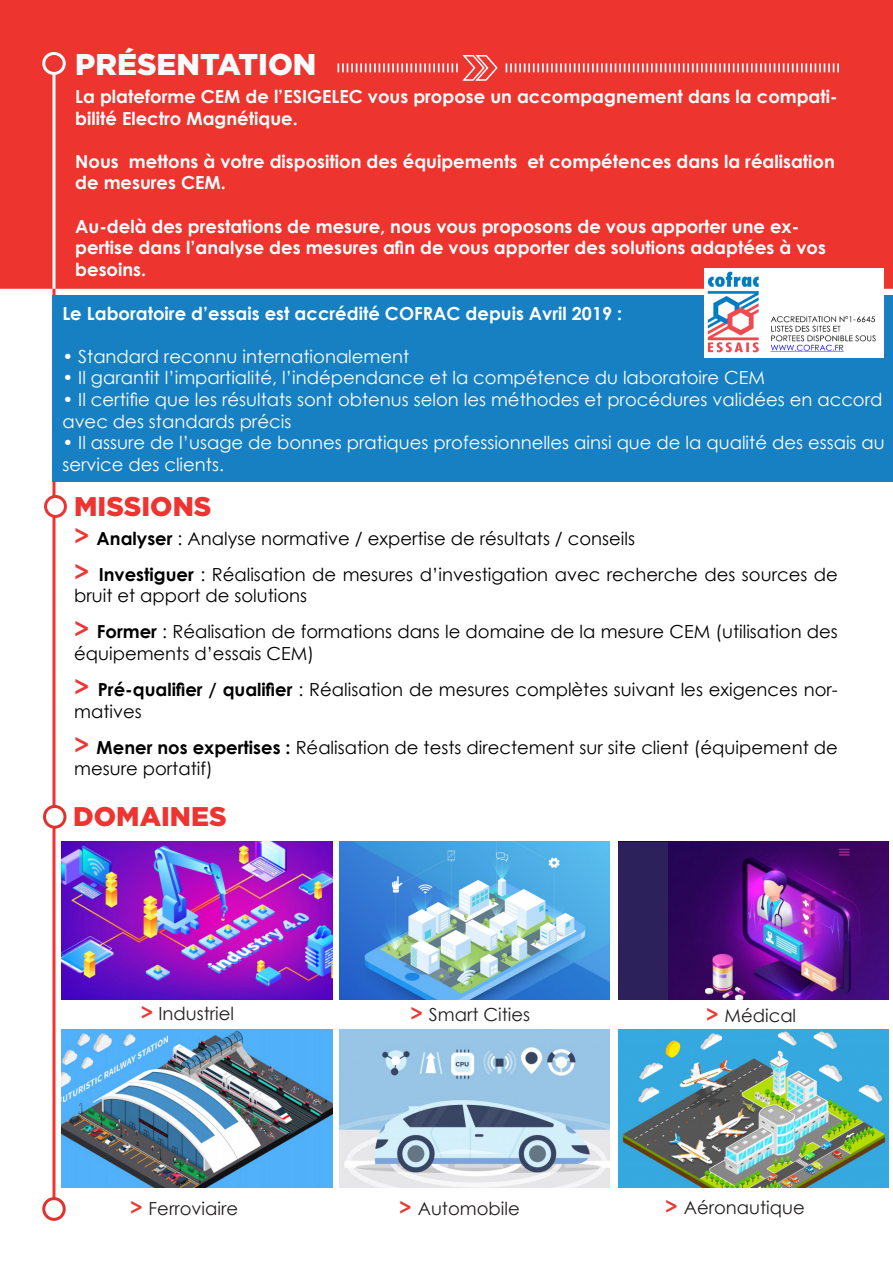
<style>
.page{position:relative;width:893px;height:1263px;background:#fff}
.page>*{position:absolute;margin:0;border:0;box-sizing:border-box;transform-origin:0 0}
.t1{font:900 30px "Gotham";color:#f9fcfe}
.t2{font:900 27px "Gotham";color:#ee3431}
.t3{font:18px/21.6px "Century Gothic";color:#000}
.t4{font:700 18px/21.6px "Century Gothic";color:#fff}
.t5{font:18px/21.6px "Century Gothic";color:#fff}
.t6{font:18px "Century Gothic";color:#231f20}
.s1{font-weight:700;font-size:25.5px;color:#ee3732}
.s2{font-weight:700}
.s3{font-weight:700;font-size:21px;color:#ee3732}
</style>
<div class="page">
<div style="left:1px;top:1px;width:891px;height:287px;background:#ee342f"></div>
<div style="left:0;top:0;width:893px;height:289px;border:2px solid #ee342f"></div>
<svg style="left:52px;top:289px;width:4px;height:908px;background:#f16664"></svg>
<svg style="left:44px;top:53px;width:20px;height:20px"></svg>
<div style="left:42px;top:52px;width:24px;height:23px;border:3px solid #fff;border-radius:50%"></div>
<div style="left:46px;top:496px;width:19px;height:20px;background:#fff;border-radius:50%"></div>
<div style="left:44px;top:495px;width:23px;height:23px;border:3px solid #ee3431;border-radius:50%"></div>
<div style="left:45px;top:806px;width:20px;height:21px;background:#fff;border-radius:50%"></div>
<div style="left:43px;top:805px;width:23px;height:24px;border:3px solid #e0332f;border-radius:50%"></div>
<svg style="left:52px;top:75px;width:4px;height:214px"></svg>
<svg style="left:506px;top:63px;width:333px;height:9px"></svg>
<svg style="left:338px;top:55px;width:160px;height:26px"></svg>
<div style="left:52px;top:296px;width:841px;height:186px;background:#1680c3"></div>
<img style="left:704px;top:268px;width:180px;height:89px">
<img style="left:62px;top:842px;width:270px;height:157px">
<img style="left:62px;top:1030px;width:270px;height:158px">
<img style="left:340px;top:842px;width:270px;height:157px">
<img style="left:340px;top:1030px;width:270px;height:158px">
<img style="left:667px;top:842px;width:221px;height:157px">
<img style="left:618px;top:1030px;width:270px;height:158px">
<div style="left:618px;top:842px;width:49px;height:157px;background:#2c215a"></div>
<div style="left:42px;top:1197px;width:24px;height:24px;border:3px solid #e0332f;border-radius:50%"></div>
<p class="t1" style="left:75px;top:43px;width:243px">PRÉSENTATION</p>
<p class="t4" style="left:75px;top:85px;width:764px">La plateforme CEM de l’ESIGELEC vous propose un accompagnement dans la compati&shy;bilité Electro Magnétique.</p>
<p class="t4" style="left:75px;top:150px;width:761px">Nous mettons à votre disposition des équipements et compétences dans la réalisation de mesures CEM.</p>
<p class="t4" style="left:75px;top:214px;width:752px">Au-delà des prestations de mesure, nous vous proposons de vous apporter une ex&shy;pertise dans l’analyse des mesures afin de vous apporter des solutions adaptées à vos besoins.</p>
<p class="t4" style="left:62px;top:301px;width:561px">Le Laboratoire d’essais est accrédité COFRAC depuis Avril 2019 :</p>
<p class="t5" style="left:62px;top:345px;width:348px">• Standard reconnu internationalement</p>
<p class="t5" style="left:62px;top:367px;width:704px">• Il garantit l’impartialité, l’indépendance et la compétence du laboratoire CEM</p>
<p class="t5" style="left:62px;top:388px;width:822px">• Il certifie que les résultats sont obtenus selon les méthodes et procédures validées en accord avec des standards précis</p>
<p class="t5" style="left:62px;top:432px;width:824px">• Il assure de l’usage de bonnes pratiques professionnelles ainsi que de la qualité des essais au service des clients.</p>
<p class="t2" style="left:74px;top:488px;width:139px">MISSIONS</p>
<p class="t3" style="left:74px;top:527px;width:562px"><span class="s1">&gt;</span> <span class="s2">Analyser</span> : Analyse normative / expertise de résultats / conseils</p>
<p class="t3" style="left:74px;top:563px;width:765px"><span class="s1">&gt;</span> <span class="s2">Investiguer</span> : Réalisation de mesures d’investigation avec recherche des sources de bruit et apport de solutions</p>
<p class="t3" style="left:74px;top:621px;width:765px"><span class="s1">&gt;</span> <span class="s2">Former</span> : Réalisation de formations dans le domaine de la mesure CEM (utilisation des équipements d’essais CEM)</p>
<p class="t3" style="left:74px;top:678px;width:765px"><span class="s1">&gt;</span> <span class="s2">Pré-qualifier / qualifier</span> : Réalisation de mesures complètes suivant les exigences nor&shy;matives</p>
<p class="t3" style="left:74px;top:736px;width:765px"><span class="s1">&gt;</span> <span class="s2">Mener nos expertises :</span> Réalisation de tests directement sur site client (équipement de</p>
<p class="t3" style="left:74px;top:757px;width:140px">mesure portatif)</p>
<p class="t2" style="left:73px;top:798px;width:155px">DOMAINES</p>
<p class="t6" style="left:141px;top:1000px;width:95px"><span class="s3">&gt;</span> Industriel</p>
<p class="t6" style="left:410px;top:1002px;width:121px"><span class="s3">&gt;</span> Smart Cities</p>
<p class="t6" style="left:706px;top:1002px;width:92px"><span class="s3">&gt;</span> Médical</p>
<p class="t6" style="left:130px;top:1195px;width:110px"><span class="s3">&gt;</span> Ferroviaire</p>
<p class="t6" style="left:399px;top:1195px;width:122px"><span class="s3">&gt;</span> Automobile</p>
<p class="t6" style="left:665px;top:1194px;width:141px"><span class="s3">&gt;</span> Aéronautique</p>
</div>
